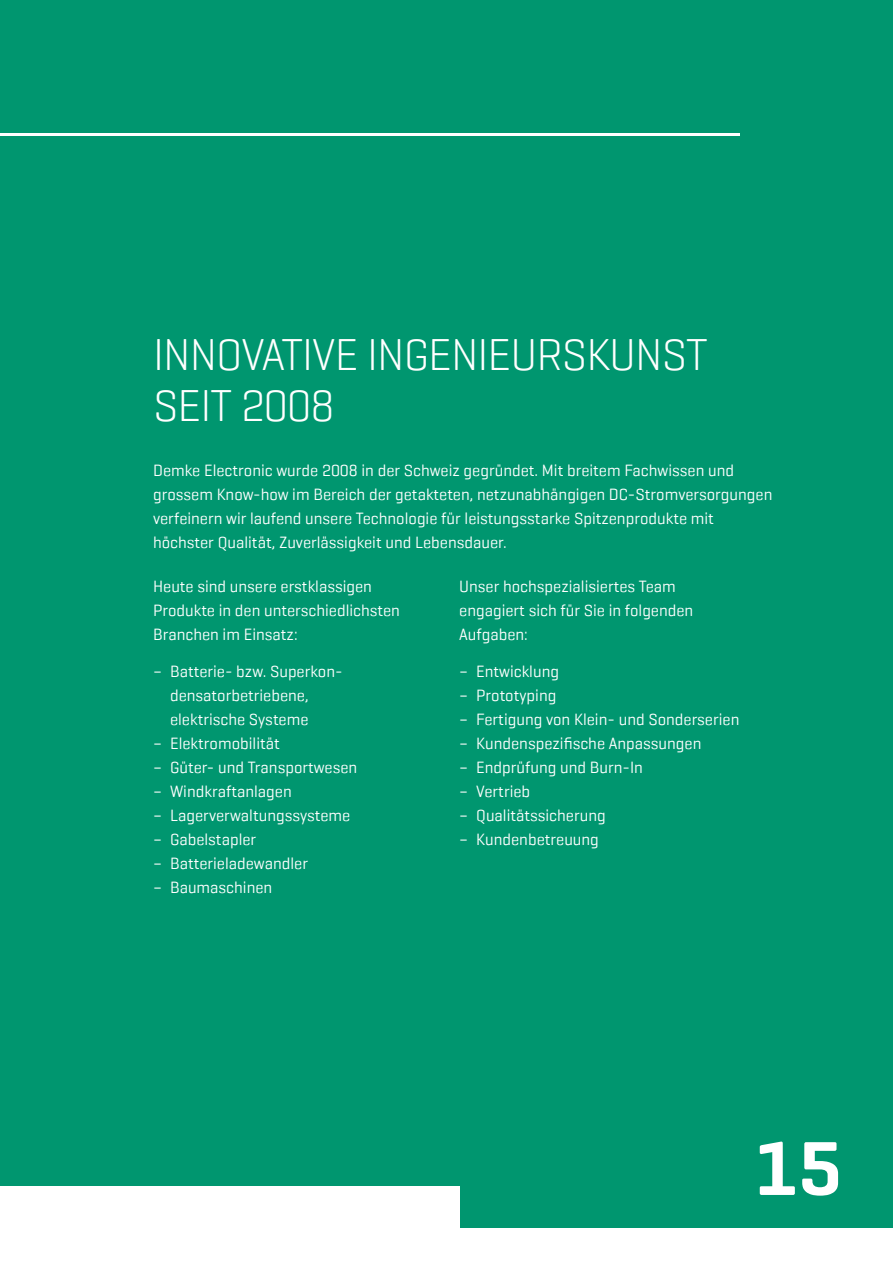
<style>
.page{position:relative;width:893px;height:1263px;background:#00966f}
.page>*{position:absolute;margin:0;border:0;box-sizing:border-box;transform-origin:0 0}
.t1{font:600 77.55px "Geogrotesque";color:#fff}
.t2{font:300 45px/51px "Geogrotesque";letter-spacing:-.02em;color:#fff}
.t3{font:16.5px/24px "Geogrotesque";color:#fff}
</style>
<div class="page">
<div style="left:420px;top:1229px;width:473px;height:34px;background:#fff"></div>
<div style="left:0;top:1186px;width:459px;height:77px;background:#fff"></div>
<hr style="left:0;top:134px;width:740px;height:2px;background:#fff">
<h2 class="t2" style="left:153px;top:328px;width:556px">INNOVATIVE INGENIEURSKUNST<br>SEIT 2008</h2>
<p class="t3" style="left:153px;top:458px;width:621px">Demke Electronic wurde 2008 in der Schweiz gegründet. Mit breitem Fachwissen und grossem Know-how im Bereich der getakteten, netzunabhängigen DC-Stromversorgungen verfeinern wir laufend unsere Technologie für leistungsstarke Spitzenprodukte mit höchster Qualität, Zuverlässigkeit und Lebensdauer.</p>
<p class="t3" style="left:459px;top:574px;width:236px">Unser hochspezialisiertes Team engagiert sich für Sie in folgenden<br>Aufgaben:</p>
<p class="t3" style="left:459px;top:659px;width:101px">– Entwicklung</p>
<p class="t3" style="left:459px;top:683px;width:99px">– Prototyping</p>
<p class="t3" style="left:459px;top:707px;width:282px">– Fertigung von Klein- und Sonderserien</p>
<p class="t3" style="left:459px;top:731px;width:244px">– Kundenspezifische Anpassungen</p>
<p class="t3" style="left:459px;top:755px;width:185px">– Endprüfung und Burn-In</p>
<p class="t3" style="left:459px;top:779px;width:73px">– Vertrieb</p>
<p class="t3" style="left:459px;top:803px;width:148px">– Qualitätssicherung</p>
<p class="t3" style="left:459px;top:827px;width:141px">– Kundenbetreuung</p>
<p class="t3" style="left:153px;top:574px;width:248px">Heute sind unsere erstklassigen<br>Produkte in den unterschiedlichsten<br>Branchen im Einsatz:</p>
<p class="t3" style="left:170px;top:659px;width:174px;text-indent:-17px">– Batterie- bzw. Superkon&shy;densatorbetriebene, elektrische Systeme</p>
<p class="t3" style="left:153px;top:731px;width:128px">– Elektromobilität</p>
<p class="t3" style="left:153px;top:755px;width:206px">– Güter- und Transportwesen</p>
<p class="t3" style="left:153px;top:779px;width:140px">– Windkraftanlagen</p>
<p class="t3" style="left:153px;top:803px;width:199px">– Lagerverwaltungssysteme</p>
<p class="t3" style="left:153px;top:827px;width:105px">– Gabelstapler</p>
<p class="t3" style="left:153px;top:851px;width:156px">– Batterieladewandler</p>
<p class="t3" style="left:153px;top:875px;width:121px">– Baumaschinen</p>
<h1 class="t1" style="left:755px;top:1120px;width:89px">15</h1>
</div>
